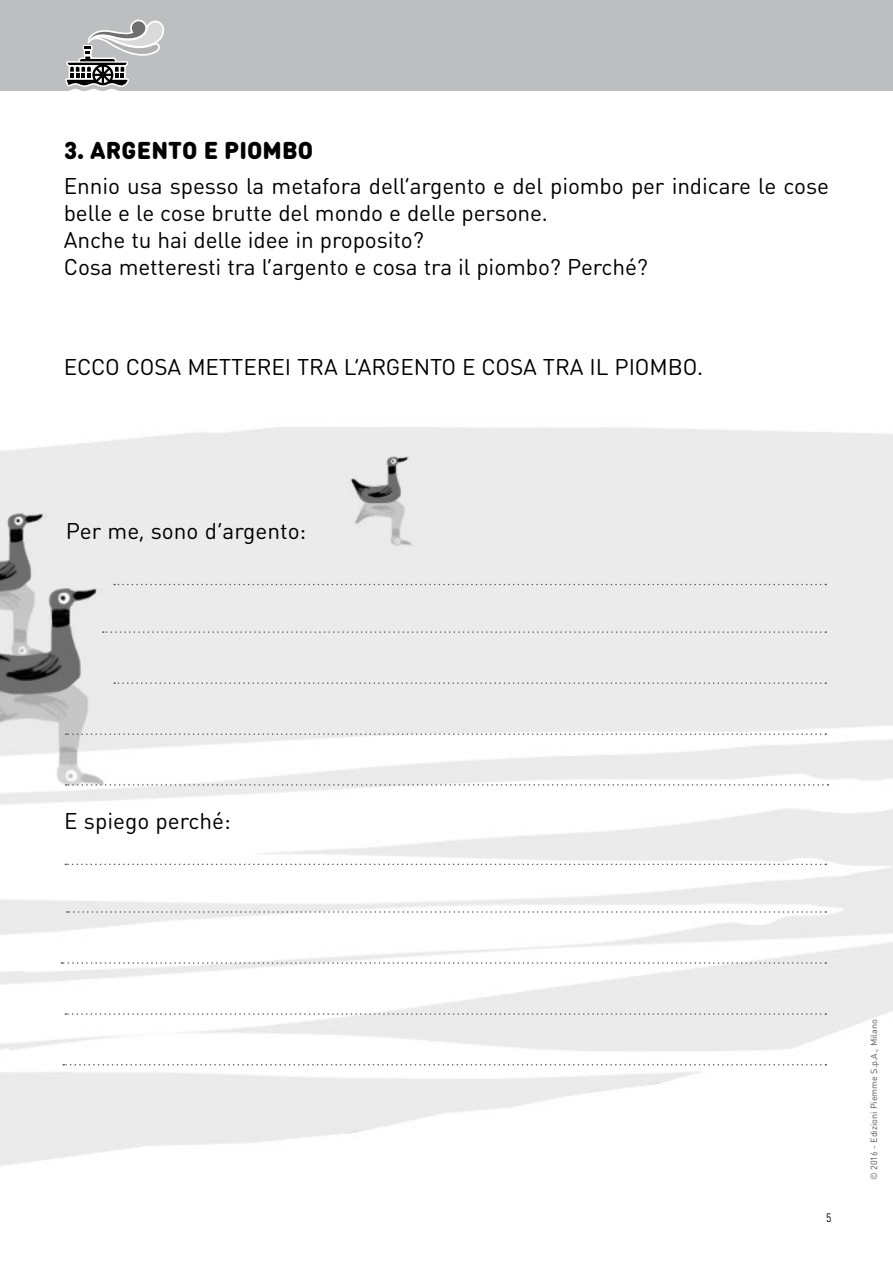
<style>
.page{position:relative;width:893px;height:1263px;background:#fff}
.page>*{position:absolute;margin:0;border:0;box-sizing:border-box;transform-origin:0 0}
.t1{font:900 24px "DIN Round Pro";letter-spacing:.005em;color:#000}
.t2{font:22.5px/27px "DIN Round Pro";letter-spacing:-.005em;color:#000}
.t3{font:12px "DIN Round Pro";color:#000;scale:.85 1}
.t4{font:9px "DIN Round Pro";color:#58595b}
</style>
<div class="page">
<div style="left:0;top:0;width:893px;height:91px;background:#bcbec0"></div>
<svg style="left:65px;top:20px;width:100px;height:67px;background:#adaeaf"></svg>
<img style="left:0;top:427px;width:893px;height:739px">
<svg style="left:103px;top:631px;width:723px;height:2px"></svg>
<svg style="left:114px;top:682px;width:712px;height:2px"></svg>
<svg style="left:66px;top:733px;width:760px;height:2px"></svg>
<svg style="left:114px;top:584px;width:712px;height:1px"></svg>
<svg style="left:66px;top:784px;width:762px;height:2px"></svg>
<svg style="left:67px;top:911px;width:759px;height:2px"></svg>
<svg style="left:61px;top:962px;width:765px;height:2px"></svg>
<svg style="left:65px;top:1013px;width:761px;height:2px"></svg>
<svg style="left:65px;top:864px;width:761px;height:1px"></svg>
<svg style="left:63px;top:1064px;width:763px;height:1px"></svg>
<p class="t1" style="left:64px;top:132px;width:251px">3. ARGENTO E PIOMBO</p>
<p class="t2" style="left:64px;top:172px;width:767px">Ennio usa spesso la metafora dell’argento e del piombo per indicare le cose belle e le cose brutte del mondo e delle persone.<br>Anche tu hai delle idee in proposito?<br>Cosa metteresti tra l’argento e cosa tra il piombo? Perché?</p>
<p class="t2" style="left:64px;top:353px;width:641px">ECCO COSA METTEREI TRA L’ARGENTO E COSA TRA IL PIOMBO.</p>
<p class="t2" style="left:66px;top:517px;width:242px">Per me, sono d’argento:</p>
<p class="t2" style="left:64px;top:806px;width:168px">E spiego perché:</p>
<p class="t3" style="left:826px;top:1210px;width:8px">5</p>
<p class="t4" style="left:868px;top:1180px;width:162px;rotate:-90deg">© 2016 - Edizioni Piemme S.p.A., Milano</p>
</div>
